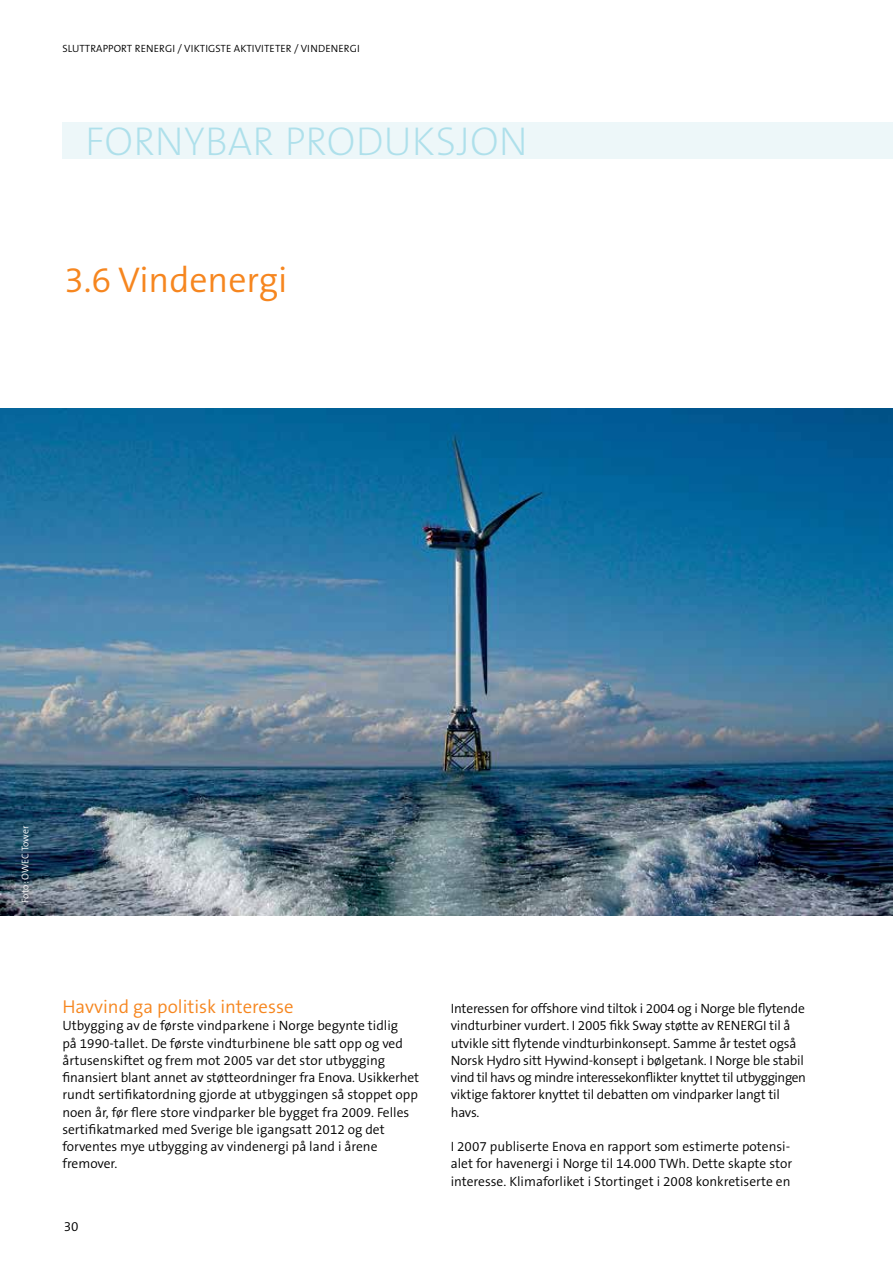
<style>
.page{position:relative;width:893px;height:1263px;background:#fff}
.page>*{position:absolute;margin:0;border:0;box-sizing:border-box;transform-origin:0 0}
.t1{font:200 40.5px "The Sans B2";letter-spacing:.005em;color:#aee0eb}
.t2{font:300 36px "The Sans B4";color:#f6861f}
.t3{font:300 18.75px "The Sans B4";color:#f6861f}
.t4{font:300 13.5px/17.2px "The Sans B4";letter-spacing:-.01em;color:#000}
.t5{font:300 10.5px "The Sans B4";letter-spacing:.015em;color:#000}
.t6{font:300 9.75px "The Sans B4";color:#fff}
</style>
<div class="page">
<img style="left:0;top:408px;width:893px;height:507px">
<div style="left:62px;top:123px;width:831px;height:36px;background:#edf7f9"></div>
<p class="t5" style="left:62px;top:43px;width:48px">Sluttrappor</p>
<p class="t5" style="left:127px;top:43px;width:21px">t Renergi</p>
<p class="t5" style="left:178px;top:43px;width:137px">/ Viktigste Aktiviteter / Vindenergi</p>
<h1 class="t1" style="left:85px;top:119px;width:444px">FORNYBAR PRODUKSJON</h1>
<h2 class="t2" style="left:64px;top:261px;width:225px">3.6 Vindenergi</h2>
<p class="t6" style="left:20px;top:903px;width:79px;rotate:-90deg">Foto: OWEC Tower</p>
<h3 class="t3" style="left:62px;top:997px;width:233px">H avvind ga politisk interesse</h3>
<p class="t4" style="left:62px;top:1017px;width:358px">Utbygging av de første vindparkene i Norge begynte tidlig<br>på 1990-tallet. De første vindturbinene ble satt opp og ved årtusenskiftet og frem mot 2005 var det stor utbygging finansiert blant annet av støtteordninger fra Enova. Usikkerhet rundt sertifikatordning gjorde at utbyggingen så stoppet opp noen år, før flere store vindparker ble bygget fra 2009. Felles sertifikatmarked med Sverige ble igangsatt 2012 og det forventes mye utbygging av vindenergi på land i årene fremover.</p>
<p class="t4" style="left:64px;top:1218px;width:16px">30</p>
<p class="t4" style="left:451px;top:1000px;width:357px">Interessen for offshore vind tiltok i 2004 og i Norge ble flytende vindturbiner vurdert. I 2005 fikk Sway støtte av RENERGI til å utvikle sitt flytende vindturbinkonsept. Samme år testet også Norsk Hydro sitt Hywind-konsept i bølgetank. I Norge ble stabil vind til havs og mindre interessekonflikter knyttet til utbyggingen viktige faktorer knyttet til debatten om vindparker langt til havs.</p>
<p class="t4" style="left:451px;top:1138px;width:343px">I 2007 publiserte Enova en rapport som estimerte potensi&shy;alet for havenergi i Norge til 14.000 TWh. Dette skapte stor interesse. Klimaforliket i Stortinget i 2008 konkretiserte en</p>
</div>
